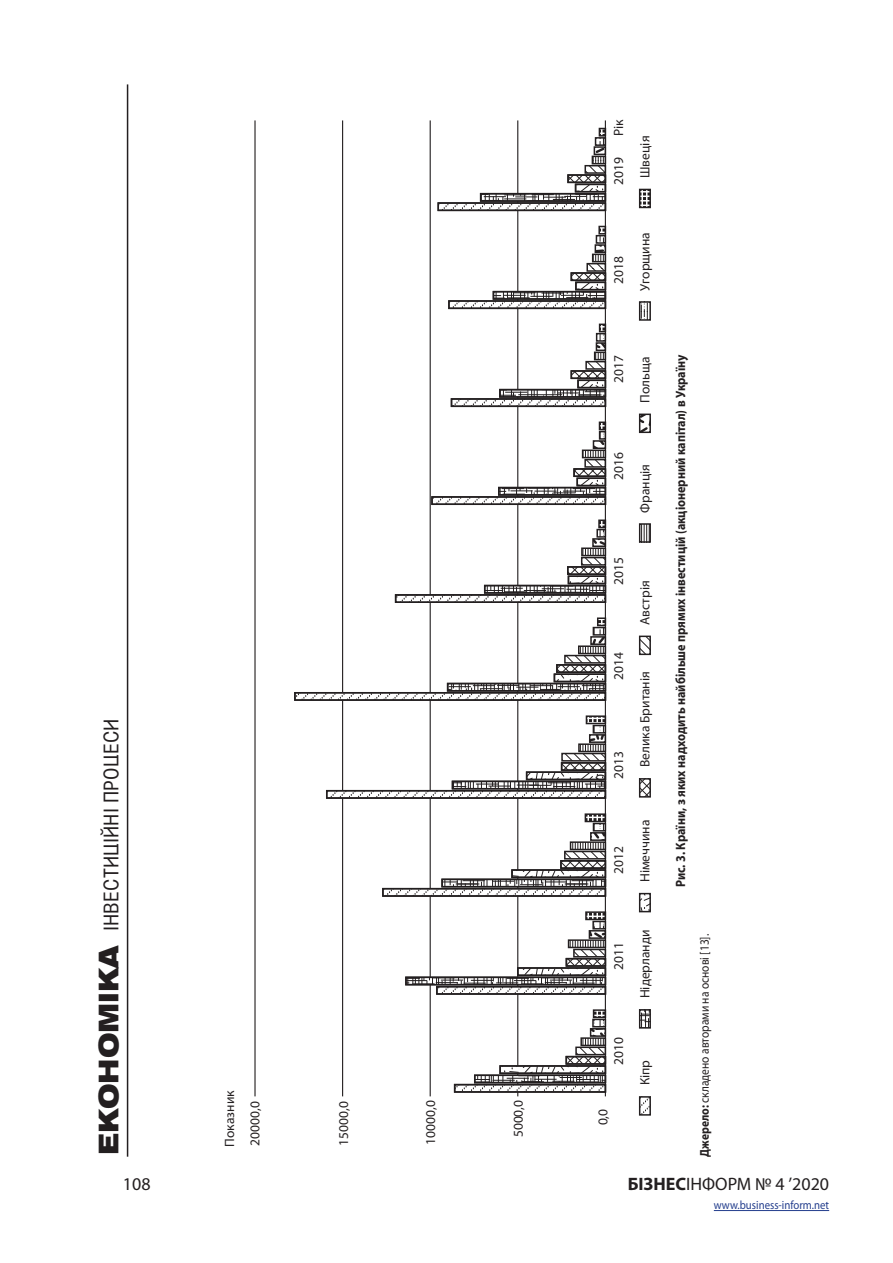
<style>
.page{position:relative;width:893px;height:1263px;background:#fff}
.page>*{position:absolute;margin:0;border:0;box-sizing:border-box;transform-origin:0 0}
.t1{font:21px "Parangon 320 C";letter-spacing:.01em;color:#231f20}
.t2{font:18px "Myriad Pro";color:#231f20}
.t3{font:13.5px/25.5px "Myriad Pro";color:#231f20}
.Title_table{font:700 13.5px "Myriad Pro";color:#231f20;scale:.9 1}
.Snoska{font:12.75px "Myriad Pro";color:#231f20;scale:.9 1}
.t4{font:12px "Myriad Pro";color:#253f8e;scale:.9 1}
.s1{font-family:"Helios Ext";font-weight:900;font-size:27px}
.s2{font-weight:700}
</style>
<div class="page">
<hr style="left:127px;top:84px;width:1px;height:1073px;background:#231f20">
<hr style="left:714px;top:1210px;width:115px;height:1px;background:#253f8e">
<hr style="left:254px;top:120px;width:2px;height:976px;background:#231f20">
<hr style="left:342px;top:120px;width:1px;height:976px;background:#231f20">
<hr style="left:430px;top:120px;width:1px;height:976px;background:#231f20">
<hr style="left:517px;top:120px;width:1px;height:976px;background:#231f20">
<svg style="left:294px;top:201px;width:313px;height:892px"></svg>
<svg style="left:404px;top:192px;width:203px;height:892px"></svg>
<svg style="left:499px;top:183px;width:108px;height:892px"></svg>
<svg style="left:555px;top:183px;width:52px;height:882px"></svg>
<svg style="left:557px;top:127px;width:50px;height:937px"></svg>
<hr style="left:605px;top:120px;width:1px;height:976px;background:#231f20">
<svg style="left:642px;top:1099px;width:6px;height:14px"></svg>
<div style="left:639px;top:1096px;width:12px;height:20px;border:2px solid #231f20"></div>
<svg style="left:642px;top:1012px;width:6px;height:14px"></svg>
<div style="left:639px;top:1009px;width:12px;height:20px;border:2px solid #231f20"></div>
<svg style="left:642px;top:898px;width:6px;height:11px"></svg>
<div style="left:639px;top:893px;width:12px;height:19px;border:2px solid #231f20"></div>
<svg style="left:642px;top:641px;width:6px;height:11px"></svg>
<div style="left:639px;top:636px;width:12px;height:19px;border:2px solid #231f20"></div>
<svg style="left:642px;top:526px;width:6px;height:14px"></svg>
<div style="left:639px;top:523px;width:12px;height:20px;border:2px solid #231f20"></div>
<svg style="left:642px;top:417px;width:6px;height:13px"></svg>
<div style="left:639px;top:414px;width:12px;height:19px;border:2px solid #231f20"></div>
<svg style="left:643px;top:304px;width:5px;height:14px"></svg>
<div style="left:639px;top:301px;width:12px;height:20px;border:2px solid #231f20"></div>
<svg style="left:643px;top:192px;width:5px;height:13px"></svg>
<div style="left:639px;top:189px;width:12px;height:19px;border:2px solid #231f20"></div>
<svg style="left:642px;top:781px;width:6px;height:14px"></svg>
<div style="left:639px;top:778px;width:12px;height:20px;border:2px solid #231f20"></div>
<h1 class="t1" style="left:101px;top:1154px;width:437px;rotate:-90deg"><span class="s1">ЕКОНОМІКА</span> інвестиційні процеси</h1>
<h2 class="t2" style="left:123px;top:1173px;width:29px">108</h2>
<p class="t3" style="left:216px;top:1147px;width:58px;rotate:-90deg">Показник<br>20000,0</p>
<p class="t3" style="left:417px;top:1145px;width:46px;rotate:-90deg">10000,0</p>
<p class="t3" style="left:331px;top:1145px;width:46px;rotate:-90deg">15000,0</p>
<p class="t3" style="left:605px;top:136px;width:18px;rotate:-90deg">Рік</p>
<p class="t3" style="left:605px;top:185px;width:29px;rotate:-90deg">2019</p>
<p class="t3" style="left:632px;top:178px;width:44px;rotate:-90deg">Швеція</p>
<p class="t3" style="left:605px;top:284px;width:29px;rotate:-90deg">2018</p>
<p class="t3" style="left:632px;top:290px;width:60px;rotate:-90deg">Угорщина</p>
<p class="t3" style="left:605px;top:383px;width:29px;rotate:-90deg">2017</p>
<p class="t3" style="left:632px;top:403px;width:48px;rotate:-90deg">Польща</p>
<p class="t3" style="left:605px;top:480px;width:29px;rotate:-90deg">2016</p>
<p class="t3" style="left:632px;top:512px;width:50px;rotate:-90deg">Франція</p>
<p class="t3" style="left:605px;top:585px;width:29px;rotate:-90deg">2015</p>
<p class="t3" style="left:605px;top:680px;width:29px;rotate:-90deg">2014</p>
<p class="t3" style="left:588px;top:781px;width:8px;rotate:-90deg">0</p>
<p class="t3" style="left:605px;top:779px;width:29px;rotate:-90deg">2013</p>
<p class="t3" style="left:605px;top:874px;width:29px;rotate:-90deg">2012</p>
<p class="t3" style="left:632px;top:625px;width:46px;rotate:-90deg">Австрія</p>
<p class="t3" style="left:632px;top:767px;width:98px;rotate:-90deg">Велика Британія</p>
<p class="t3" style="left:632px;top:882px;width:64px;rotate:-90deg">Німеччина</p>
<p class="t3" style="left:605px;top:970px;width:29px;rotate:-90deg">2011</p>
<p class="t3" style="left:605px;top:1065px;width:29px;rotate:-90deg">2010</p>
<p class="t3" style="left:505px;top:1137px;width:39px;rotate:-90deg">5000,0</p>
<p class="t3" style="left:590px;top:1125px;width:18px;rotate:-90deg">0,0</p>
<p class="t3" style="left:632px;top:998px;width:70px;rotate:-90deg">Нідерланди</p>
<p class="t3" style="left:632px;top:1085px;width:27px;rotate:-90deg">Кіпр</p>
<p class="Title_table" style="left:672px;top:887px;width:593px;rotate:-90deg">Рис. 3. Країни, з яких надходить найбільше прямих інвестицій (акціонерний капітал) в Україну</p>
<p class="Snoska" style="left:697px;top:1157px;width:249px;rotate:-90deg"><span class="s2">Джерело:</span> складено авторами на основі [13].</p>
<h2 class="t2" style="left:628px;top:1173px;width:203px"><span class="s2">БІЗНЕС</span>ІНФОРМ № 4 ’2020</h2>
<p class="t4" style="left:714px;top:1198px;width:130px">www.business-inform.net</p>
</div>
